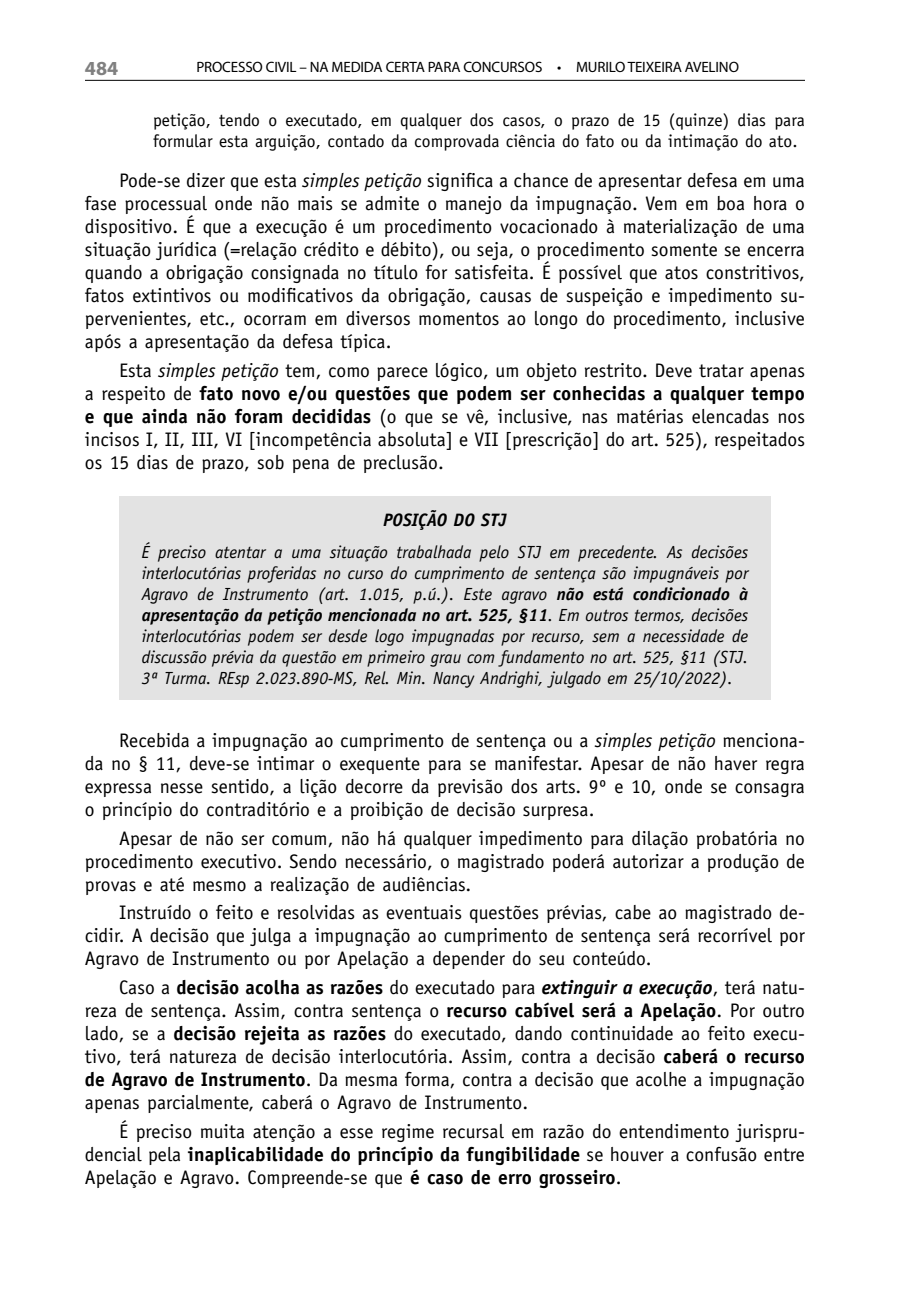
<style>
.page{position:relative;width:907px;height:1304px;background:#fff}
.page>*{position:absolute;margin:0;border:0;box-sizing:border-box;transform-origin:0 0}
.t1{font:700 20px "Myriad Pro";color:#808080}
.t{font:19.6px/23px "Officina Sans Std";letter-spacing:.005em;color:#000;text-align:justify}
.quadro_tit{font:italic 700 18px "Officina Sans Std";letter-spacing:.005em;color:#000}
.quadro_t{font:italic 17.6px/21px "Officina Sans Std";color:#000;text-align:justify}
.t_recuado{font:17.6px/21px "Officina Sans Std";letter-spacing:.005em;color:#000}
.t2{font:15px "Myriad Pro";letter-spacing:-.01em;color:#000}
.s1{font-style:italic}
.s2{font-weight:700}
.s3{font-weight:700;font-style:italic}
</style>
<div class="page">
<hr style="left:85px;top:80px;width:720px;height:1px;background:#000">
<div style="left:119px;top:496px;width:652px;height:43px;background:#e3e3e3"></div>
<div style="left:119px;top:528px;width:652px;height:172px;background:#e3e3e3"></div>
<p class="t1" style="left:85px;top:55px;width:35px">484</p>
<p class="t2" style="left:196px;top:57px;width:544px">PROCESSO CIVIL – NA MEDIDA CERTA PARA CONCURSOS • MURILO TEIXEIRA AVELINO</p>
<p class="t_recuado" style="left:153px;top:110px;width:653px">petição, tendo o executado, em qualquer dos casos, o prazo de 15 (quinze) dias para formular esta arguição, contado da comprovada ciência do fato ou da intimação do ato.</p>
<p class="t" style="left:85px;top:169px;width:722px;text-indent:34px">Pode-se dizer que esta <span class="s1">simples petição</span> significa a chance de apresentar defesa em uma fase processual onde não mais se admite o manejo da impugnação. Vem em boa hora o dispositivo. É que a execução é um procedimento vocacionado à materialização de uma situação jurídica (=relação crédito e débito), ou seja, o procedimento somente se encerra quando a obrigação consignada no título for satisfeita. É possível que atos constritivos, fatos extintivos ou modificativos da obrigação, causas de suspeição e impedimento su&shy;pervenientes, etc., ocorram em diversos momentos ao longo do procedimento, inclusive após a apresentação da defesa típica.</p>
<p class="t" style="left:85px;top:359px;width:722px;text-indent:34px">Esta <span class="s1">simples petição</span> tem, como parece lógico, um objeto restrito. Deve tratar apenas a respeito de <span class="s2">fato novo e/ou questões que podem ser conhecidas a qualquer tempo e que ainda não foram decididas</span> (o que se vê, inclusive, nas matérias elencadas nos incisos I, II, III, VI [incompetência absoluta] e VII [prescrição] do art. 525), respeitados os 15 dias de prazo, sob pena de preclusão.</p>
<p class="quadro_tit" style="left:383px;top:509px;width:125px">POSIÇÃO DO STJ</p>
<p class="quadro_t" style="left:142px;top:542px;width:608px">É preciso atentar a uma situação trabalhada pelo STJ em precedente. As decisões interlocutórias proferidas no curso do cumprimento de sentença são impugnáveis por Agravo de Instrumento (art. 1.015, p.ú.). Este agravo <span class="s2">não está condicionado à apresentação da petição mencionada no art. 525, §11</span>. Em outros termos, decisões interlocutórias podem ser desde logo impugnadas por recurso, sem a necessidade de discussão prévia da questão em primeiro grau com fundamento no art. 525, §11 (STJ.<br>3ª Turma. REsp 2.023.890-MS, Rel. Min. Nancy Andrighi, julgado em 25/10/2022).</p>
<p class="t" style="left:85px;top:729px;width:722px;text-indent:34px">Recebida a impugnação ao cumprimento de sentença ou a <span class="s1">simples petição</span> menciona&shy;da no § 11, deve-se intimar o exequente para se manifestar. Apesar de não haver regra expressa nesse sentido, a lição decorre da previsão dos arts. 9º e 10, onde se consagra o princípio do contraditório e a proibição de decisão surpresa.</p>
<p class="t" style="left:85px;top:826px;width:721px;text-indent:34px">Apesar de não ser comum, não há qualquer impedimento para dilação probatória no procedimento executivo. Sendo necessário, o magistrado poderá autorizar a produção de provas e até mesmo a realização de audiências.</p>
<p class="t" style="left:85px;top:901px;width:722px;text-indent:34px">Instruído o feito e resolvidas as eventuais questões prévias, cabe ao magistrado de&shy;cidir. A decisão que julga a impugnação ao cumprimento de sentença será recorrível por Agravo de Instrumento ou por Apelação a depender do seu conteúdo.</p>
<p class="t" style="left:85px;top:976px;width:722px;text-indent:34px">Caso a <span class="s2">decisão acolha as razões</span> do executado para <span class="s3">extinguir a execução</span>, terá natu&shy;reza de sentença. Assim, contra sentença o <span class="s2">recurso cabível será a Apelação</span>. Por outro lado, se a <span class="s2">decisão rejeita as razões</span> do executado, dando continuidade ao feito execu&shy;tivo, terá natureza de decisão interlocutória. Assim, contra a decisão <span class="s2">caberá o recurso de Agravo de Instrumento</span>. Da mesma forma, contra a decisão que acolhe a impugnação apenas parcialmente, caberá o Agravo de Instrumento.</p>
<p class="t" style="left:85px;top:1119px;width:722px;text-indent:34px">É preciso muita atenção a esse regime recursal em razão do entendimento jurispru&shy;dencial pela <span class="s2">inaplicabilidade do princípio da fungibilidade</span> se houver a confusão entre Apelação e Agravo. Compreende-se que <span class="s2">é caso de erro grosseiro</span>.</p>
</div>
